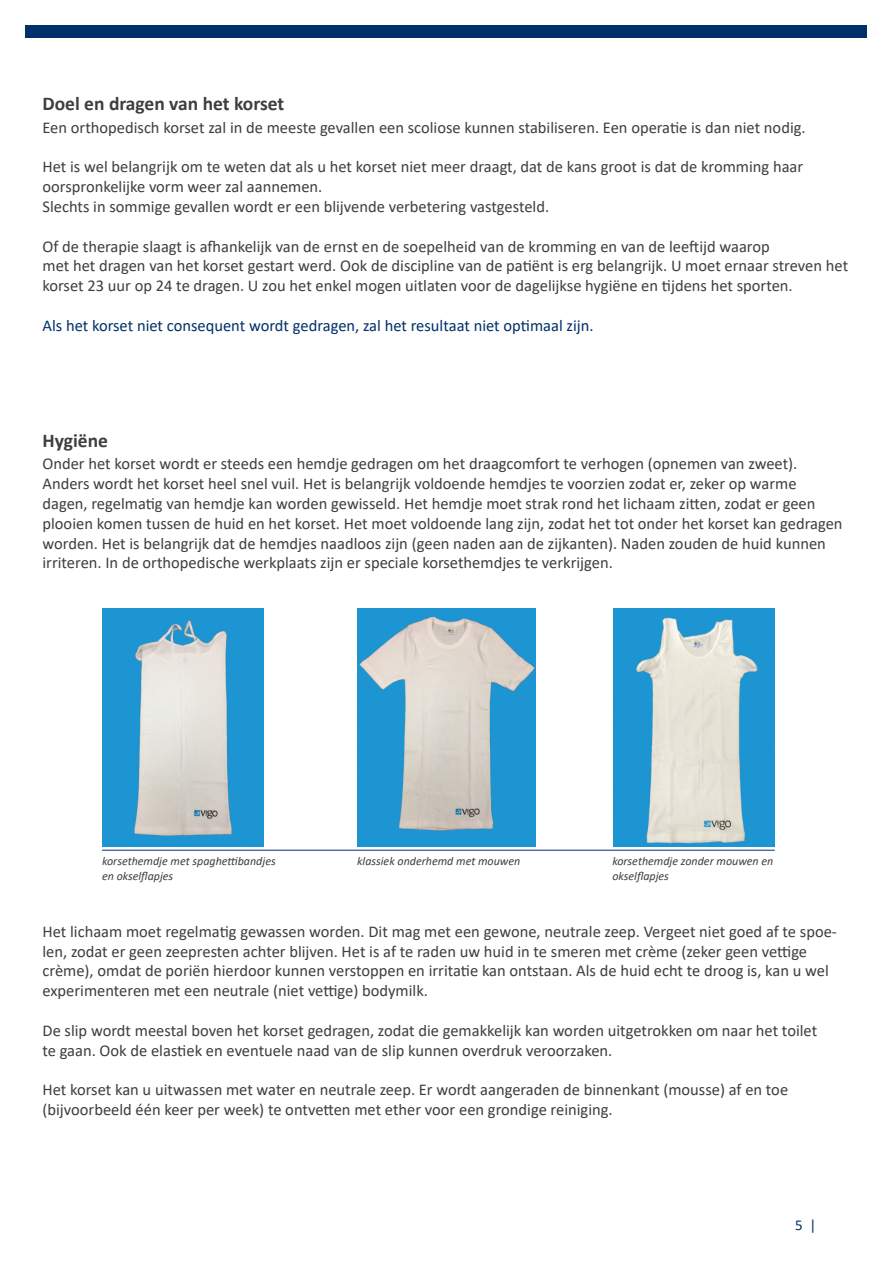
<style>
.page{position:relative;width:893px;height:1263px;background:#fff}
.page>*{position:absolute;margin:0;border:0;box-sizing:border-box;transform-origin:0 0}
.t1{font:700 19.5px "Calibri";color:#3e3e3f}
.t2{font:16.5px/19.8px "Calibri";color:#3e3e3f}
.t3{font:16.5px "Calibri";color:#00306a}
.t4{font:15px "Calibri";color:#00306a}
.t5{font:italic 12px/14.4px "Calibri";color:#3e3e3f}
</style>
<div class="page">
<div style="left:26px;top:26px;width:841px;height:12px;background:#00306a"></div>
<img style="left:102px;top:609px;width:162px;height:238px">
<img style="left:357px;top:609px;width:179px;height:238px">
<hr style="left:102px;top:850px;width:673px;height:1px;background:#00306a">
<img style="left:613px;top:609px;width:162px;height:238px">
<p class="t1" style="left:43px;top:90px;width:243px">Doel en dragen van het korset</p>
<p class="t2" style="left:43px;top:117px;width:765px">Een orthopedisch korset zal in de meeste gevallen een scoliose kunnen stabiliseren. Een operatie is dan niet nodig.</p>
<p class="t2" style="left:43px;top:157px;width:762px">Het is wel belangrijk om te weten dat als u het korset niet meer draagt, dat de kans groot is dat de kromming haar oorspronkelijke vorm weer zal aannemen.<br>Slechts in sommige gevallen wordt er een blijvende verbetering vastgesteld.</p>
<p class="t2" style="left:43px;top:236px;width:807px">Of de therapie slaagt is afhankelijk van de ernst en de soepelheid van de kromming en van de leeftijd waarop<br>met het dragen van het korset gestart werd. Ook de discipline van de patiënt is erg belangrijk. U moet ernaar streven het korset 23 uur op 24 te dragen. U zou het enkel mogen uitlaten voor de dagelijkse hygiëne en tijdens het sporten.</p>
<p class="t3" style="left:43px;top:314px;width:552px">Als het korset niet consequent wordt gedragen, zal het resultaat niet optimaal zijn.</p>
<p class="t1" style="left:43px;top:427px;width:67px">Hygiëne</p>
<p class="t2" style="left:43px;top:454px;width:801px">Onder het korset wordt er steeds een hemdje gedragen om het draagcomfort te verhogen (opnemen van zweet).<br>Anders wordt het korset heel snel vuil. Het is belangrijk voldoende hemdjes te voorzien zodat er, zeker op warme dagen, regelmatig van hemdje kan worden gewisseld. Het hemdje moet strak rond het lichaam zitten, zodat er geen plooien komen tussen de huid en het korset. Het moet voldoende lang zijn, zodat het tot onder het korset kan gedragen worden. Het is belangrijk dat de hemdjes naadloos zijn (geen naden aan de zijkanten). Naden zouden de huid kunnen irriteren. In de orthopedische werkplaats zijn er speciale korsethemdjes te verkrijgen.</p>
<p class="t5" style="left:102px;top:853px;width:175px">korsethemdje met spaghettibandjes en okselflapjes</p>
<p class="t5" style="left:612px;top:853px;width:163px">korsethemdje zonder mouwen en okselflapjes</p>
<p class="t5" style="left:357px;top:853px;width:165px">klassiek onderhemd met mouwen</p>
<p class="t2" style="left:43px;top:921px;width:796px">Het lichaam moet regelmatig gewassen worden. Dit mag met een gewone, neutrale zeep. Vergeet niet goed af te spoe&shy;len, zodat er geen zeepresten achter blijven. Het is af te raden uw huid in te smeren met crème (zeker geen vettige crème), omdat de poriën hierdoor kunnen verstoppen en irritatie kan ontstaan. Als de huid echt te droog is, kan u wel experimenteren met een neutrale (niet vettige) bodymilk.</p>
<p class="t2" style="left:43px;top:1020px;width:776px">De slip wordt meestal boven het korset gedragen, zodat die gemakkelijk kan worden uitgetrokken om naar het toilet te gaan. Ook de elastiek en eventuele naad van de slip kunnen overdruk veroorzaken.</p>
<p class="t2" style="left:43px;top:1079px;width:747px">Het korset kan u uitwassen met water en neutrale zeep. Er wordt aangeraden de binnenkant (mousse) af en toe (bijvoorbeeld één keer per week) te ontvetten met ether voor een grondige reiniging.</p>
<p class="t4" style="left:795px;top:1214px;width:23px">5 |</p>
</div>
